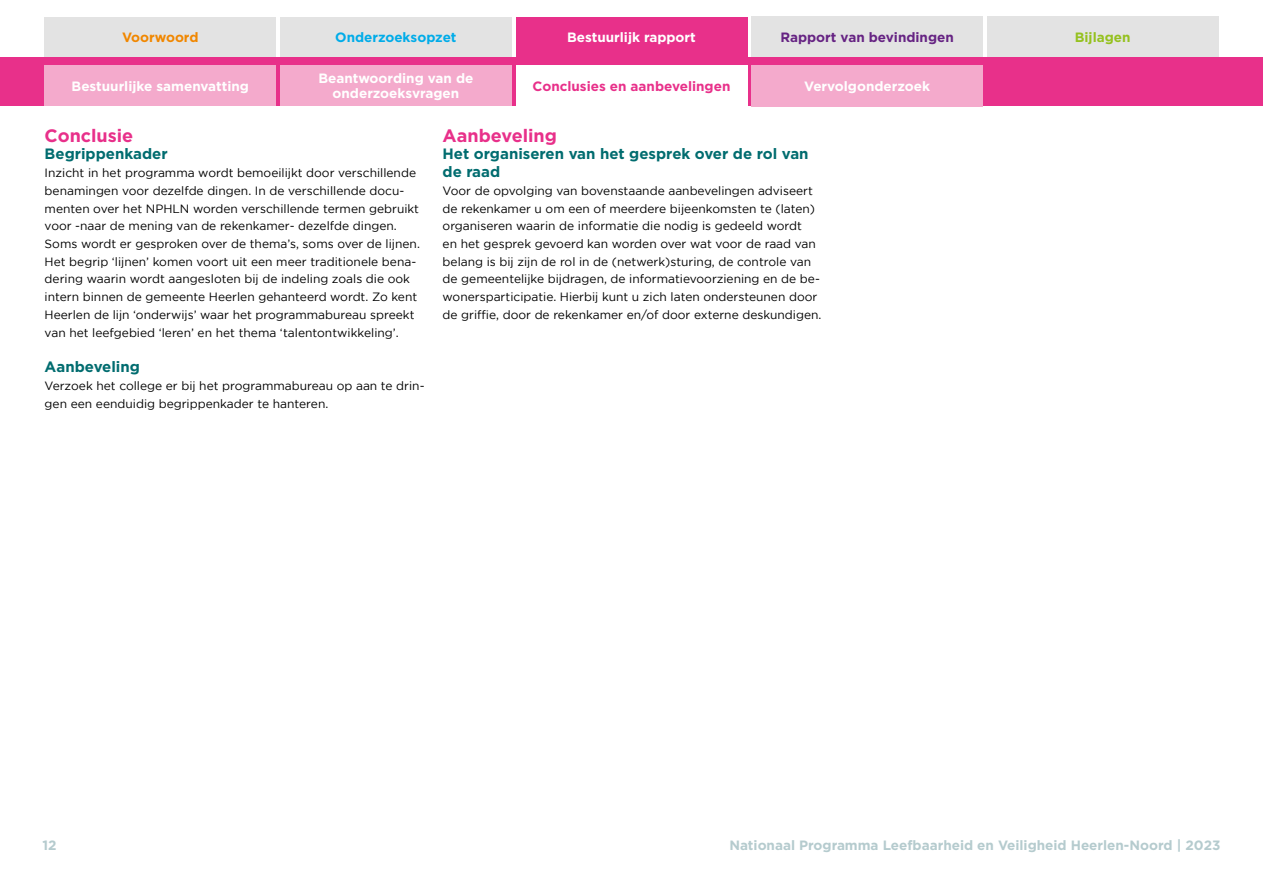
<style>
.page{position:relative;width:1263px;height:893px;background:#fff}
.page>*{position:absolute;margin:0;border:0;box-sizing:border-box;transform-origin:0 0}
.t1{font:700 18px "Gotham";color:#e8308a}
.t2{font:700 15px/17.7px "Gotham";color:#006c6f}
.t3{font:700 13.5px/15px "Gotham";color:#fff;text-align:center}
.t4{font:700 13.5px "Gotham";color:#b5cbce}
.t5{font:700 13.5px "Gotham";color:#e8308a}
.t6{font:700 13.5px "Gotham";color:#662383}
.t7{font:700 13.5px "Gotham";color:#00ace9}
.t8{font:700 13.5px "Gotham";color:#f18700}
.t9{font:700 13.5px "Gotham";color:#95c11f}
.t10{font:12px/17.7px "Gotham";color:#000}
</style>
<div class="page">
<div style="left:45px;top:17px;width:231px;height:41px;background:#e3e3e3"></div>
<div style="left:280px;top:17px;width:232px;height:41px;background:#e3e3e3"></div>
<div style="left:751px;top:17px;width:232px;height:41px;background:#e3e3e3"></div>
<div style="left:987px;top:17px;width:231px;height:41px;background:#e3e3e3"></div>
<div style="left:0;top:57px;width:1263px;height:49px;background:#e8308a"></div>
<div style="left:516px;top:17px;width:231px;height:41px;background:#e8308a"></div>
<div style="left:45px;top:65px;width:231px;height:41px;background:#f4aacc"></div>
<div style="left:280px;top:65px;width:232px;height:41px;background:#f4aacc"></div>
<div style="left:516px;top:65px;width:231px;height:41px;background:#fff"></div>
<div style="left:751px;top:65px;width:232px;height:41px;background:#f4aacc"></div>
<p class="t8" style="left:122px;top:30px;width:78px">Voorwoord</p>
<p class="t7" style="left:335px;top:30px;width:123px">Onderzoeksopzet</p>
<p class="t3" style="left:567px;top:30px;width:130px">Bestuurlijk rapport</p>
<p class="t6" style="left:780px;top:30px;width:175px">Rapport van bevindingen</p>
<p class="t9" style="left:1075px;top:30px;width:57px">Bijlagen</p>
<p class="t3" style="left:72px;top:78px;width:179px">Bestuurlijke samenvatting</p>
<p class="t3" style="left:318px;top:71px;width:157px">Beantwoording van de onderzoeksvragen</p>
<p class="t3" style="left:804px;top:78px;width:127px">Vervolgonderzoek</p>
<h4 class="t1" style="left:45px;top:125px;width:90px">Conclusie</h4>
<h5 class="t2" style="left:45px;top:145px;width:124px">Begrippenkader</h5>
<p class="t10" style="left:45px;top:164px;width:377px">Inzicht in het programma wordt bemoeilijkt door verschillende benamingen voor dezelfde dingen. In de verschillende docu&shy;menten over het NPHLN worden verschillende termen gebruikt voor -naar de mening van de rekenkamer- dezelfde dingen.<br>Soms wordt er gesproken over de thema’s, soms over de lijnen.<br>Het begrip ‘lijnen’ komen voort uit een meer traditionele bena&shy;dering waarin wordt aangesloten bij de indeling zoals die ook intern binnen de gemeente Heerlen gehanteerd wordt. Zo kent Heerlen de lijn ‘onderwijs’ waar het programmabureau spreekt van het leefgebied ‘leren’ en het thema ‘talentontwikkeling’.</p>
<h5 class="t2" style="left:45px;top:358px;width:97px">Aanbeveling</h5>
<p class="t10" style="left:45px;top:376px;width:381px">Verzoek het college er bij het programmabureau op aan te drin&shy;gen een eenduidig begrippenkader te hanteren.</p>
<p class="t5" style="left:532px;top:78px;width:199px">Conclusies en aanbevelingen</p>
<h4 class="t1" style="left:443px;top:125px;width:116px">Aanbeveling</h4>
<h5 class="t2" style="left:443px;top:145px;width:368px">Het organiseren van het gesprek over de rol van de raad</h5>
<p class="t10" style="left:443px;top:182px;width:380px">Voor de opvolging van bovenstaande aanbevelingen adviseert de rekenkamer u om een of meerdere bijeenkomsten te (laten) organiseren waarin de informatie die nodig is gedeeld wordt<br>en het gesprek gevoerd kan worden over wat voor de raad van belang is bij zijn de rol in de (netwerk)sturing, de controle van de gemeentelijke bijdragen, de informatievoorziening en de be&shy;wonersparticipatie. Hierbij kunt u zich laten ondersteunen door de griffie, door de rekenkamer en/of door externe deskundigen.</p>
<p class="t4" style="left:43px;top:838px;width:16px">12</p>
<p class="t4" style="left:729px;top:838px;width:493px">Nationaal Programma Leefbaarheid en Veiligheid Heerlen-Noord | 2023</p>
</div>
